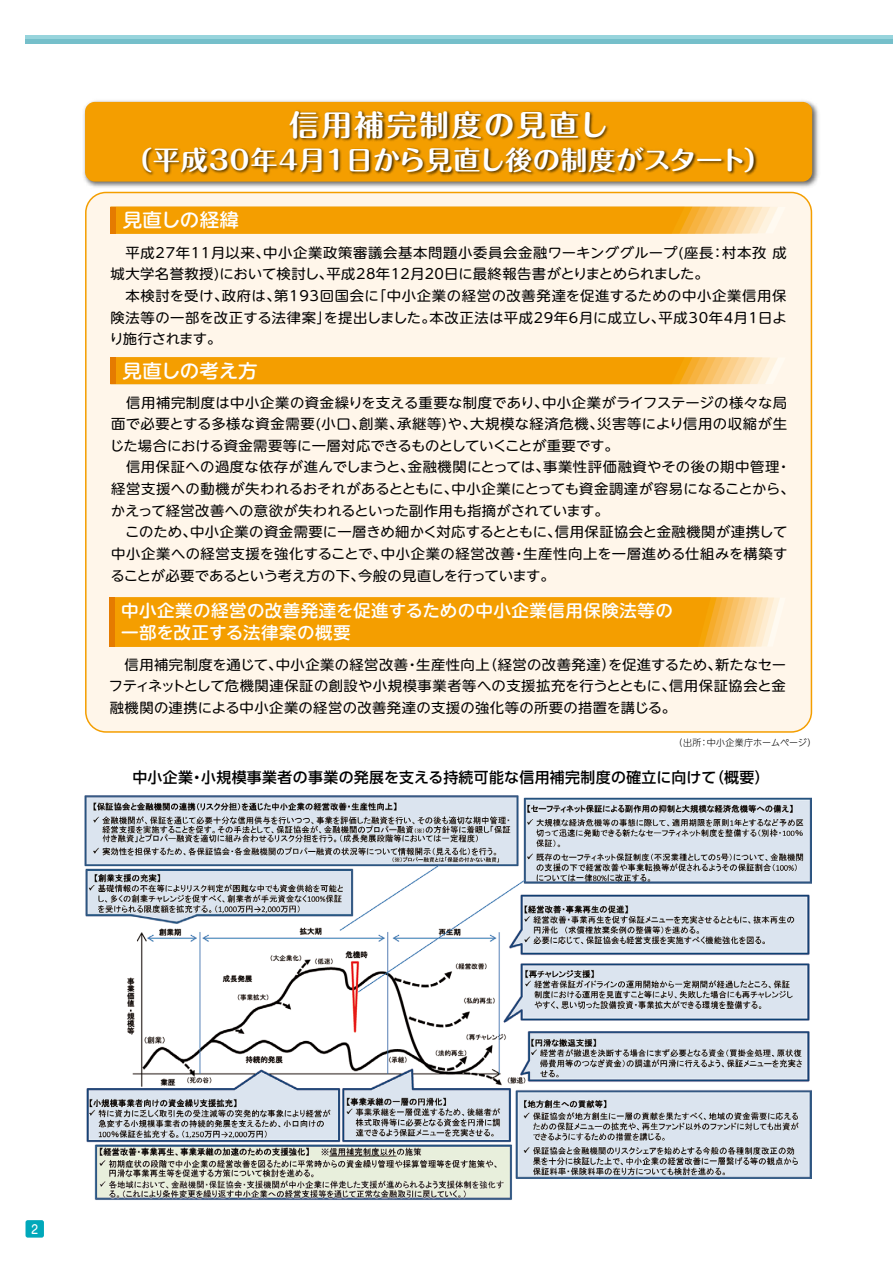
<style>
.page{position:relative;width:893px;height:1263px;background:#fff}
.page>*{position:absolute;margin:0;border:0;box-sizing:border-box;transform-origin:0 0}
.t1{font:700 29.25px "Maru Fo Pro";letter-spacing:.075em;color:#fff;scale:1.04 1}
.t2{font:700 26.4px "Maru Fo Pro";color:#fff}
.t3{font:500 18.75px "UD Shin M Go Pro";letter-spacing:-.01em;color:#fff;scale:1.04 1}
.t4{font:500 16.95px/22px "UD Shin M Go Pro";letter-spacing:.025em;color:#fff;scale:1.04 1}
.t5{font:500 14.85px "UD Shin Go Pro";letter-spacing:.025em;color:#000}
.t6{font:13.8px/21.6px "UD Shin M Go Pro";letter-spacing:.03em;color:#000;scale:1.04 1}
.t7{font:12.3px "Seurat Pro DB";color:#fff;scale:.9 1}
.t8{font:300 9px "UD Shin M Go Pro";letter-spacing:.01em;color:#000}
</style>
<div class="page">
<div style="left:85px;top:192px;width:727px;height:541px;background:#fff6ea"></div>
<svg style="left:114px;top:598px;width:672px;height:49px;background:#f4a310"></svg>
<div style="left:109px;top:598px;width:5px;height:49px;background:#e57b00"></div>
<img style="left:83px;top:100px;width:736px;height:88px">
<div style="left:85px;top:102px;width:727px;height:80px;background:#f49e00;border-radius:10px"></div>
<img style="left:142px;top:110px;width:616px;height:66px">
<svg style="left:116px;top:207px;width:670px;height:26px;background:#f5a616"></svg>
<div style="left:111px;top:207px;width:5px;height:26px;background:#e57b00"></div>
<svg style="left:116px;top:357px;width:670px;height:27px;background:#f5a617"></svg>
<div style="left:110px;top:357px;width:6px;height:27px;background:#e57b00"></div>
<img style="left:84px;top:795px;width:728px;height:405px">
<div style="left:26px;top:1220px;width:18px;height:17px;background:#00a8ba;border-radius:2px"></div>
<svg style="left:26px;top:35px;width:867px;height:5px;background:#90cfd8"></svg>
<hr style="left:26px;top:40px;width:867px;height:4px;background:#75bfca">
<h1 class="t1" style="left:289px;top:102px;width:309px">信用補完制度の見直し</h1>
<h2 class="t2" style="left:125px;top:139px;width:648px">（平成30年4月1日から見直し後の制度がスタート）</h2>
<h3 class="t3" style="left:123px;top:205px;width:113px">見直しの経緯</h3>
<p class="t6" style="left:109px;top:241px;width:653px">　平成27年11月以来、中小企業政策審議会基本問題小委員会金融ワーキンググループ(座長：村本孜 成城大学名誉教授)において検討し、平成28年12月20日に最終報告書がとりまとめられました。<br>　本検討を受け、政府は、第193回国会に「中小企業の経営の改善発達を促進するための中小企業信用保険法等の一部を改正する法律案」を提出しました。本改正法は平成29年6月に成立し、平成30年4月1日より施行されます。</p>
<h3 class="t3" style="left:123px;top:355px;width:131px">見直しの考え方</h3>
<p class="t6" style="left:110px;top:391px;width:660px">　信用補完制度は中小企業の資金繰りを支える重要な制度であり、中小企業がライフステージの様々な局面で必要とする多様な資金需要(小口、創業、承継等)や、大規模な経済危機、災害等により信用の収縮が生じた場合における資金需要等に一層対応できるものとしていくことが重要です。<br>　信用保証への過度な依存が進んでしまうと、金融機関にとっては、事業性評価融資やその後の期中管理・経営支援への動機が失われるおそれがあるとともに、中小企業にとっても資金調達が容易になることから、かえって経営改善への意欲が失われるといった副作用も指摘がされています。<br>　このため、中小企業の資金需要に一層きめ細かく対応するとともに、信用保証協会と金融機関が連携して中小企業への経営支援を強化することで、中小企業の経営改善・生産性向上を一層進める仕組みを構築することが必要であるという考え方の下、今般の見直しを行っています。</p>
<p class="t4" style="left:121px;top:599px;width:532px">中小企業の経営の改善発達を促進するための中小企業信用保険法等の一部を改正する法律案の概要</p>
<p class="t6" style="left:109px;top:653px;width:653px;text-align:justify">　信用補完制度を通じて、中小企業の経営改善・生産性向上（経営の改善発達）を促進するため、新たなセーフティネットとして危機関連保証の創設や小規模事業者等への支援拡充を行うとともに、信用保証協会と金融機関の連携による中小企業の経営の改善発達の支援の強化等の所要の措置を講じる。</p>
<p class="t8" style="left:674px;top:736px;width:144px">（出所：中小企業庁ホームページ）</p>
<p class="t5" style="left:132px;top:765px;width:639px">中小企業・小規模事業者の事業の発展を支える持続可能な信用補完制度の確立に向けて（概要）</p>
<p class="t7" style="left:31px;top:1221px;width:10px">2</p>
</div>
